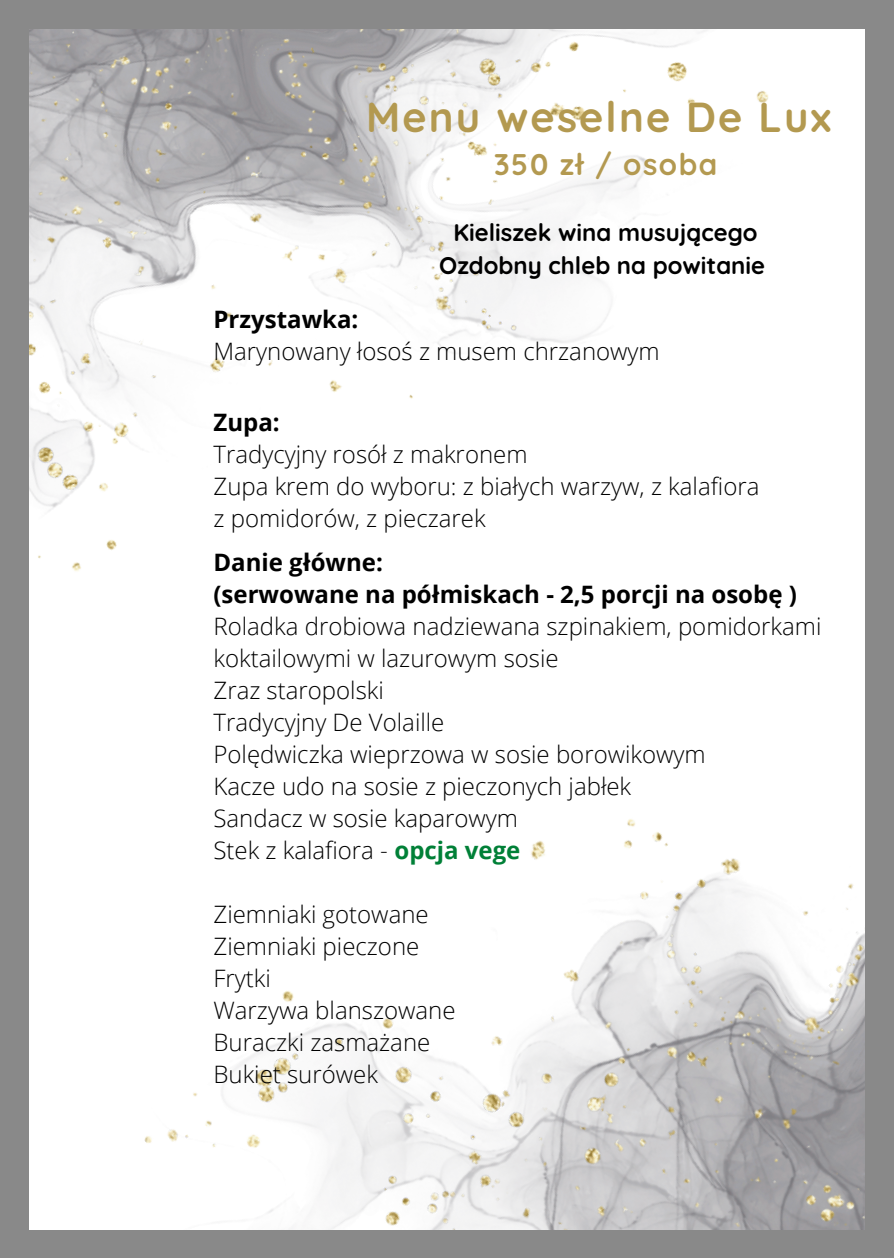
<style>
.page{position:relative;width:894px;height:1258px;background:#fff}
.page>*{position:absolute;margin:0;border:0;box-sizing:border-box;transform-origin:0 0}
.t1{font:700 41.7px "Quicksand";letter-spacing:.05em;color:#b39950}
.t2{font:700 29.7px "Quicksand";letter-spacing:.05em;color:#b39950}
.t3{font:300 24px/32.1px "Open Sans";color:#000}
.t4{font:700 24px "Open Sans";color:#000}
.t5{font:700 24px/33.3px "Quicksand";color:#000;text-align:center}
.s1{font-weight:700;color:#008037}
</style>
<div class="page">
<img style="left:144px;top:819px;width:720px;height:411px">
<img style="left:29px;top:29px;width:740px;height:542px">
<div style="left:0;top:0;width:29px;height:1258px;background:#898989"></div>
<div style="left:864px;top:0;width:29px;height:1258px;background:#898989"></div>
<div style="left:0;top:1230px;width:893px;height:28px;background:#898989"></div>
<div style="left:0;top:0;width:893px;height:29px;background:#898989"></div>
<h2 class="t1" style="left:366px;top:91px;width:466px">Menu weselne De Lux</h2>
<h2 class="t2" style="left:494px;top:145px;width:224px">350 zł / osoba</h2>
<p class="t5" style="left:439px;top:216px;width:327px">Kieliszek wina musującego<br>Ozdobny chleb na powitanie</p>
<p class="t4" style="left:213px;top:302px;width:146px">Przystawka:</p>
<p class="t3" style="left:213px;top:335px;width:447px">Marynowany łosoś z musem chrzanowym</p>
<p class="t4" style="left:213px;top:405px;width:68px">Zupa:</p>
<p class="t3" style="left:213px;top:437px;width:315px">Tradycyjny rosół z makronem</p>
<p class="t3" style="left:213px;top:469px;width:547px">Zupa krem do wyboru: z białych warzyw, z kalafiora</p>
<p class="t3" style="left:213px;top:501px;width:273px">z pomidorów, z pieczarek</p>
<p class="t4" style="left:213px;top:545px;width:171px">Danie główne:</p>
<p class="t4" style="left:213px;top:577px;width:584px">(serwowane na półmiskach - 2,5 porcji na osobę )</p>
<p class="t3" style="left:213px;top:610px;width:609px">Roladka drobiowa nadziewana szpinakiem, pomidorkami koktailowymi w lazurowym sosie</p>
<p class="t3" style="left:213px;top:674px;width:172px">Zraz staropolski</p>
<p class="t3" style="left:213px;top:706px;width:232px">Tradycyjny De Volaille</p>
<p class="t3" style="left:213px;top:738px;width:493px">Polędwiczka wieprzowa w sosie borowikowym</p>
<p class="t3" style="left:213px;top:770px;width:419px">Kacze udo na sosie z pieczonych jabłek</p>
<p class="t3" style="left:213px;top:802px;width:306px">Sandacz w sosie kaparowym</p>
<p class="t3" style="left:213px;top:834px;width:308px">Stek z kalafiora - <span class="s1">opcja vege</span></p>
<p class="t3" style="left:213px;top:898px;width:217px">Ziemniaki gotowane</p>
<p class="t3" style="left:213px;top:930px;width:207px">Ziemniaki pieczone</p>
<p class="t3" style="left:213px;top:962px;width:59px">Frytki</p>
<p class="t3" style="left:213px;top:994px;width:243px">Warzywa blanszowane</p>
<p class="t3" style="left:213px;top:1026px;width:218px">Buraczki zasmażane</p>
<p class="t3" style="left:213px;top:1058px;width:166px">Bukiet surówek</p>
</div>
